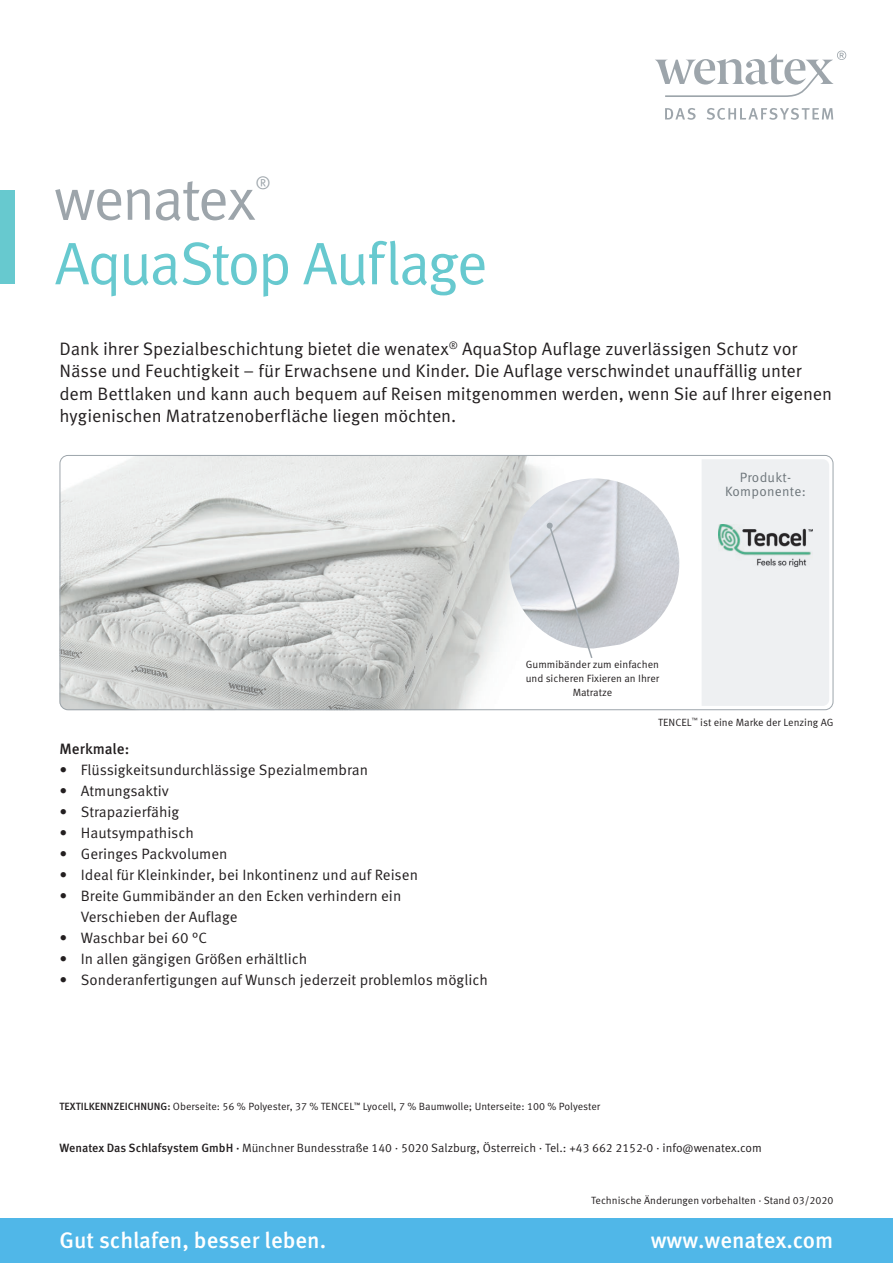
<style>
.page{position:relative;width:893px;height:1263px;background:#fff}
.page>*{position:absolute;margin:0;border:0;box-sizing:border-box;transform-origin:0 0}
.Main_Headline_V01{font:60px "Meta Pro Norm";letter-spacing:-.045em;color:#67c9cf}
.Main_Headline_V01-2{font:60px "Meta Pro Norm";letter-spacing:-.04em;color:#9da5ab}
.t1{font:500 22.5px "Meta Pro";color:#fff}
.Einführungstext{font:18px/22.5px "Meta Pro Norm";letter-spacing:-.01em;color:#231f20}
.Main_Headline_V01-3{font:17.55px "Meta Pro Norm";color:#9da5ab}
.Fließtext_Aufzählung{font:15px/21px "Meta Pro Norm";color:#231f20}
.Fließtext{font:500 15px "Meta Pro";color:#231f20}
.Auszeichnungen_Kompo{font:13.5px/13.5px "Meta Pro Norm";letter-spacing:.02em;color:#6d757a;text-align:center}
.Adressblock{font:12px "Meta Pro Norm";color:#231f20}
.Bildunterschriften{font:10.5px/14px "Meta Pro Norm";color:#231f20;text-align:center}
.s1{font-family:"Meta Pro";font-weight:500}
</style>
<div class="page">
<div style="left:0;top:190px;width:15px;height:94px;background:#67c9cf"></div>
<img style="left:60px;top:455px;width:536px;height:255px">
<div style="left:60px;top:455px;width:773px;height:255px;border:1px solid #9da5ab;border-radius:8px"></div>
<div style="left:702px;top:459px;width:127px;height:247px;background:#eef0f2"></div>
<img style="left:509px;top:478px;width:170px;height:170px">
<svg style="left:547px;top:523px;width:47px;height:137px"></svg>
<img style="left:719px;top:525px;width:93px;height:41px">
<svg style="left:655px;top:51px;width:191px;height:46px"></svg>
<svg style="left:665px;top:108px;width:31px;height:12px"></svg>
<svg style="left:707px;top:108px;width:126px;height:12px"></svg>
<div style="left:0;top:1218px;width:893px;height:45px;background:#50b7e8"></div>
<p class="Main_Headline_V01-2" style="left:54px;top:154px;width:203px">wenatex</p>
<p class="Main_Headline_V01-3" style="left:256px;top:169px;width:17px">®</p>
<p class="Main_Headline_V01" style="left:55px;top:218px;width:435px">AquaStop Auflage</p>
<p class="Einführungstext" style="left:60px;top:336px;width:774px">Dank ihrer Spezialbeschichtung bietet die wenatex<sup>®</sup> AquaStop Auflage zuverlässigen Schutz vor Nässe und Feuchtigkeit – für Erwachsene und Kinder. Die Auflage verschwindet unauffällig unter dem Bettlaken und kann auch bequem auf Reisen mitgenommen werden, wenn Sie auf Ihrer eigenen hygienischen Matratzenoberfläche liegen möchten.</p>
<p class="Auszeichnungen_Kompo" style="left:725px;top:470px;width:82px">Produkt-<br>Komponente:</p>
<p class="Fließtext" style="left:60px;top:737px;width:71px">Merkmale:</p>
<p class="Fließtext_Aufzählung" style="left:60px;top:758px;width:310px">• Flüssigkeitsundurchlässige Spezialmembran</p>
<p class="Fließtext_Aufzählung" style="left:60px;top:779px;width:111px">• Atmungsaktiv</p>
<p class="Fließtext_Aufzählung" style="left:60px;top:800px;width:121px">• Strapazierfähig</p>
<p class="Fließtext_Aufzählung" style="left:60px;top:821px;width:136px">• Hautsympathisch</p>
<p class="Fließtext_Aufzählung" style="left:60px;top:842px;width:170px">• Geringes Packvolumen</p>
<p class="Fließtext_Aufzählung" style="left:60px;top:863px;width:360px">• Ideal für Kleinkinder, bei Inkontinenz und auf Reisen</p>
<p class="Fließtext_Aufzählung" style="left:81px;top:884px;width:322px;text-indent:-21px">• Breite Gummibänder an den Ecken verhindern ein<br>Verschieben der Auflage</p>
<p class="Fließtext_Aufzählung" style="left:60px;top:926px;width:149px">• Waschbar bei 60 °C</p>
<p class="Fließtext_Aufzählung" style="left:60px;top:947px;width:249px">• In allen gängigen Größen erhältlich</p>
<p class="Fließtext_Aufzählung" style="left:60px;top:968px;width:430px">• Sonderanfertigungen auf Wunsch jederzeit problemlos möglich</p>
<p class="Bildunterschriften" style="left:526px;top:657px;width:135px">Gummibänder zum einfachen und sicheren Fixieren an Ihrer<br>Matratze</p>
<p class="Bildunterschriften" style="left:658px;top:715px;width:177px">TENCEL<sup>™</sup> ist eine Marke der Lenzing AG</p>
<p class="Bildunterschriften" style="left:60px;top:1099px;width:542px"><span class="s1">TEXTILKENNZEICHNUNG:</span> Oberseite: 56 % Polyester, 37 % TENCEL<sup>™</sup> Lyocell, 7 % Baumwolle; Unterseite: 100 % Polyester</p>
<p class="Adressblock" style="left:60px;top:1139px;width:704px"><span class="s1">Wenatex Das Schlafsystem GmbH ·</span> Münchner Bundesstraße 140 · 5020 Salzburg, Österreich · Tel.: +43 662 2152-0 · info@wenatex.com</p>
<p class="Bildunterschriften" style="left:591px;top:1192px;width:244px">Technische Änderungen vorbehalten · Stand 03/2020</p>
<p class="t1" style="left:60px;top:1223px;width:268px">Gut schlafen, besser leben.</p>
<p class="t1" style="left:651px;top:1223px;width:184px">www.wenatex.com</p>
</div>
